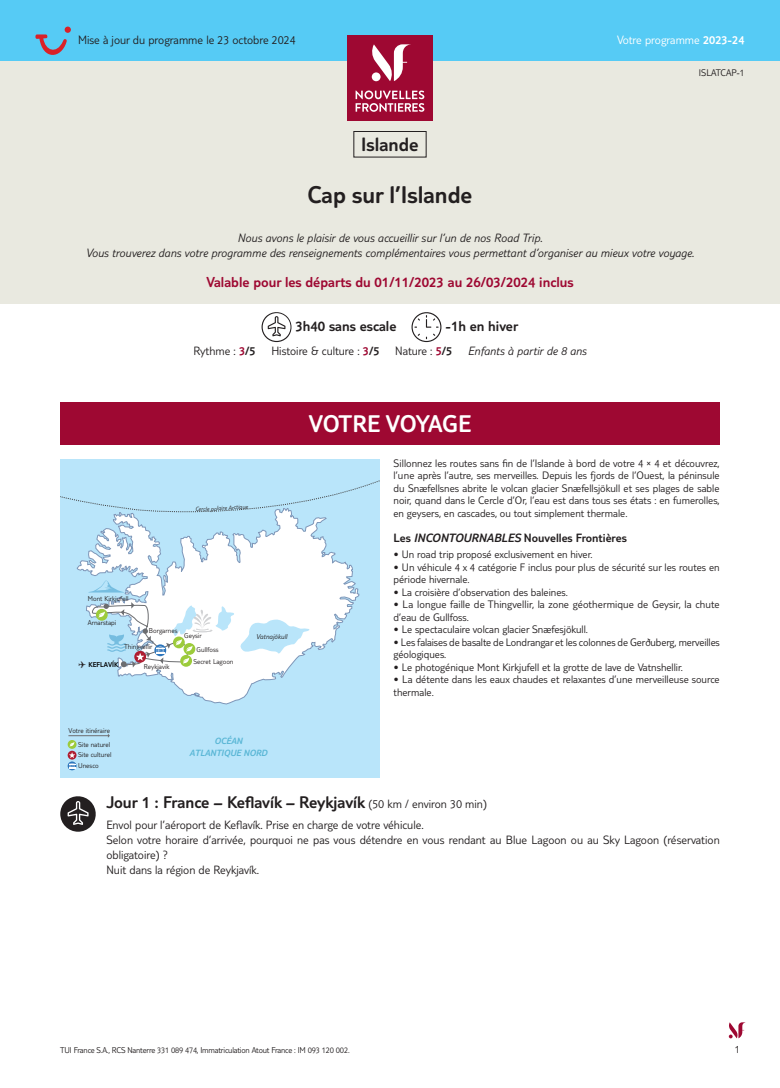
<style>
.page{position:relative;width:780px;height:1088px;background:#fff}
.page>*{position:absolute;margin:0;border:0;box-sizing:border-box;transform-origin:0 0}
.t1{font:300 25px "TUI Type";color:#231f20}
.t2{font:300 25px "TUI Type";letter-spacing:-.015em;color:#fff}
.t3{font:300 20px "TUI Type";color:#231f20}
.t4{font:300 17.5px "TUI Type";color:#231f20}
.t5{font:300 15px "TUI Type";color:#9e0832}
.t6{font:300 15px "TUI Type";color:#231f20}
.t7{font:300 12.5px/15px "TUI Type";color:#231f20}
.t8{font:italic 300 12.5px/15px "TUI Type";color:#231f20;text-align:center}
.t9{font:300 12.5px "TUI Type";color:#231f20}
.t10{font:300 12.5px "TUI Type";color:#fff}
.t11{font:300 11.25px/12.5px "TUI Type";color:#231f20}
.t12{font:300 10px "TUI Type";color:#231f20}
.t13{font:italic 300 9.38px/11.2px "TUI Type";color:#59b6d5;text-align:center}
.t14{font:300 8.75px "TUI Type";letter-spacing:-.02em;color:#231f20}
.t15{font:300 7.25px/12.6px "TUI Type";color:#231f20}
.t16{font:italic 300 7.25px "TUI Type";color:#231f20}
.t17{font:300 7.25px "TUI Type";color:#000001}
.t18{font:italic 300 6.25px "TUI Type";color:#231f20}
.s1{font-style:inherit}
.s2{color:#9e0832}
.s3{color:#231f20}
.s4{font-style:italic}
.s5{font-size:12.5px}
</style>
<div class="page">
<svg style="left:728px;top:1022px;width:18px;height:16px"></svg>
<div style="left:0;top:0;width:780px;height:303px;background:#e9e9e0"></div>
<div style="left:0;top:0;width:780px;height:60px;background:#56cbf5"></div>
<div style="left:347px;top:35px;width:85px;height:85px;background:#9e0832"></div>
<svg style="left:355px;top:90px;width:69px;height:22px"></svg>
<svg style="left:371px;top:44px;width:40px;height:37px"></svg>
<svg style="left:261px;top:312px;width:31px;height:30px"></svg>
<svg style="left:411px;top:312px;width:30px;height:30px"></svg>
<div style="left:353px;top:131px;width:73px;height:26px;border:1px solid #231f20"></div>
<div style="left:60px;top:402px;width:659px;height:43px;background:#9e0832"></div>
<div style="left:60px;top:459px;width:319px;height:319px;background:#b9e5fa"></div>
<svg style="left:77px;top:528px;width:282px;height:176px"></svg>
<svg style="left:88px;top:580px;width:36px;height:12px"></svg>
<hr style="left:68px;top:735px;width:40px;height:1px;background:#6c6d70">
<div style="left:68px;top:740px;width:8px;height:9px;background:#9ccb3b;border-radius:50%"></div>
<div style="left:68px;top:751px;width:8px;height:8px;background:#af1d31;border-radius:50%"></div>
<svg style="left:68px;top:761px;width:8px;height:9px"></svg>
<svg style="left:69px;top:742px;width:6px;height:27px"></svg>
<svg style="left:91px;top:602px;width:220px;height:65px"></svg>
<svg style="left:60px;top:796px;width:36px;height:36px"></svg>
<svg style="left:35px;top:27px;width:36px;height:28px"></svg>
<svg style="left:60px;top:480px;width:319px;height:48px"></svg>
<p class="t7" style="left:78px;top:32px;width:219px">Mise à jour du programme le 23 octobre 2024</p>
<h2 class="t3" style="left:361px;top:133px;width:59px">Islande</h2>
<h1 class="t1" style="left:307px;top:180px;width:166px">Cap sur l’Islande</h1>
<p class="t10" style="left:617px;top:33px;width:129px">Votre programme <span class="s1">2023-24</span></p>
<p class="t12" style="left:699px;top:67px;width:47px">ISLATCAP-1</p>
<p class="t8" style="left:86px;top:230px;width:610px">Nous avons le plaisir de vous accueillir sur l’un de nos Road Trip.<br>Vous trouverez dans votre programme des renseignements complémentaires vous permettant d’organiser au mieux votre voyage.</p>
<h3 class="t5" style="left:206px;top:273px;width:368px">Valable pour les départs du 01/11/2023 au 26/03/2024 inclus</h3>
<h3 class="t6" style="left:295px;top:318px;width:102px">3h40 sans escale</h3>
<h3 class="t6" style="left:445px;top:318px;width:74px">-1h en hiver</h3>
<p class="t7" style="left:193px;top:343px;width:64px">Rythme : <span class="s2">3</span><span class="s1">/5</span></p>
<p class="t7" style="left:271px;top:343px;width:110px">Histoire &amp; culture : <span class="s2">3</span><span class="s1">/5</span></p>
<p class="t7" style="left:395px;top:343px;width:59px">Nature : <span class="s2">5</span><span class="s1">/5</span></p>
<p class="t8" style="left:468px;top:343px;width:120px">Enfants à partir de 8 ans</p>
<p class="t18" style="left:203px;top:505px;width:15px;rotate:-2deg">cle po</p>
<p class="t18" style="left:216px;top:505px;width:12px;rotate:-3deg">laire</p>
<p class="t18" style="left:228px;top:504px;width:12px;rotate:-4deg">Arcti</p>
<p class="t15" style="left:88px;top:592px;width:42px">Mont Kirkjufell</p>
<p class="t15" style="left:88px;top:616px;width:30px">Arnarstapi</p>
<p class="t15" style="left:149px;top:624px;width:30px">Borgarnes</p>
<p class="t15" style="left:184px;top:629px;width:19px">Geysir</p>
<p class="t15" style="left:124px;top:640px;width:30px">Thingvellir</p>
<p class="t15" style="left:144px;top:660px;width:27px">Reykjavik</p>
<p class="t17" style="left:79px;top:660px;width:41px"><span class="s3">✈</span> KEFLAVÍK</p>
<p class="t15" style="left:193px;top:643px;width:42px;text-indent:3px">Gullfoss<br>Secret Lagoon</p>
<p class="t16" style="left:256px;top:632px;width:33px">Vatnajökull</p>
<h1 class="t2" style="left:309px;top:409px;width:164px">VOTRE VOYAGE</h1>
<p class="t11" style="left:393px;top:456px;width:327px;text-align:justify">Sillonnez les routes sans fin de l’Islande à bord de votre 4 × 4 et découvrez, l’une après l’autre, ses merveilles. Depuis les fjords de l’Ouest, la péninsule du Snæfellsnes abrite le volcan glacier Snæfellsjökull et ses plages de sable noir, quand dans le Cercle d’Or, l’eau est dans tous ses états : en fumerolles, en geysers, en cascades, ou tout simplement thermale.</p>
<p class="t9" style="left:393px;top:531px;width:235px">Les <span class="s4">INCONTOURNABLES</span> Nouvelles Frontières</p>
<p class="t11" style="left:393px;top:548px;width:200px">• Un road trip proposé exclusivement en hiver.</p>
<p class="t11" style="left:393px;top:560px;width:327px">• Un véhicule 4 x 4 catégorie F inclus pour plus de sécurité sur les routes en période hivernale.</p>
<p class="t11" style="left:393px;top:585px;width:176px">• La croisière d’observation des baleines.</p>
<p class="t11" style="left:393px;top:598px;width:327px">• La longue faille de Thingvellir, la zone géothermique de Geysir, la chute d’eau de Gullfoss.</p>
<p class="t11" style="left:393px;top:623px;width:196px">• Le spectaculaire volcan glacier Snæfesjökull.</p>
<p class="t11" style="left:393px;top:635px;width:328px">• Les falaises de basalte de Londrangar et les colonnes de Gerðuberg, merveilles géologiques.</p>
<p class="t11" style="left:393px;top:660px;width:291px">• Le photogénique Mont Kirkjufell et la grotte de lave de Vatnshellir.</p>
<p class="t11" style="left:393px;top:673px;width:328px">• La détente dans les eaux chaudes et relaxantes d’une merveilleuse source thermale.</p>
<p class="t15" style="left:68px;top:723px;width:43px;line-height:14px;text-align:right">Votre itinéraire<br>Site naturel</p>
<p class="t15" style="left:78px;top:749px;width:35px;line-height:10.8px">Site culturel<br>Unesco</p>
<h3 class="t4" style="left:106px;top:792px;width:382px">Jour 1 : France – Keflavík – Reykjavík <span class="s5">(50 km / environ 30 min)</span></h3>
<p class="t7" style="left:106px;top:817px;width:615px">Envol pour l’aéroport de Keflavík. Prise en charge de votre véhicule.<br>Selon votre horaire d’arrivée, pourquoi ne pas vous détendre en vous rendant au Blue Lagoon ou au Sky Lagoon (réservation obligatoire) ?<br>Nuit dans la région de Reykjavík.</p>
<p class="t13" style="left:189px;top:735px;width:79px">OCÉAN<br>ATLANTIQUE NORD</p>
<p class="t14" style="left:60px;top:1045px;width:291px">TUI France S.A., RCS Nanterre 331 089 474, Immatriculation Atout France : IM 093 120 002.</p>
<p class="t11" style="left:734px;top:1042px;width:7px">1</p>
</div>
